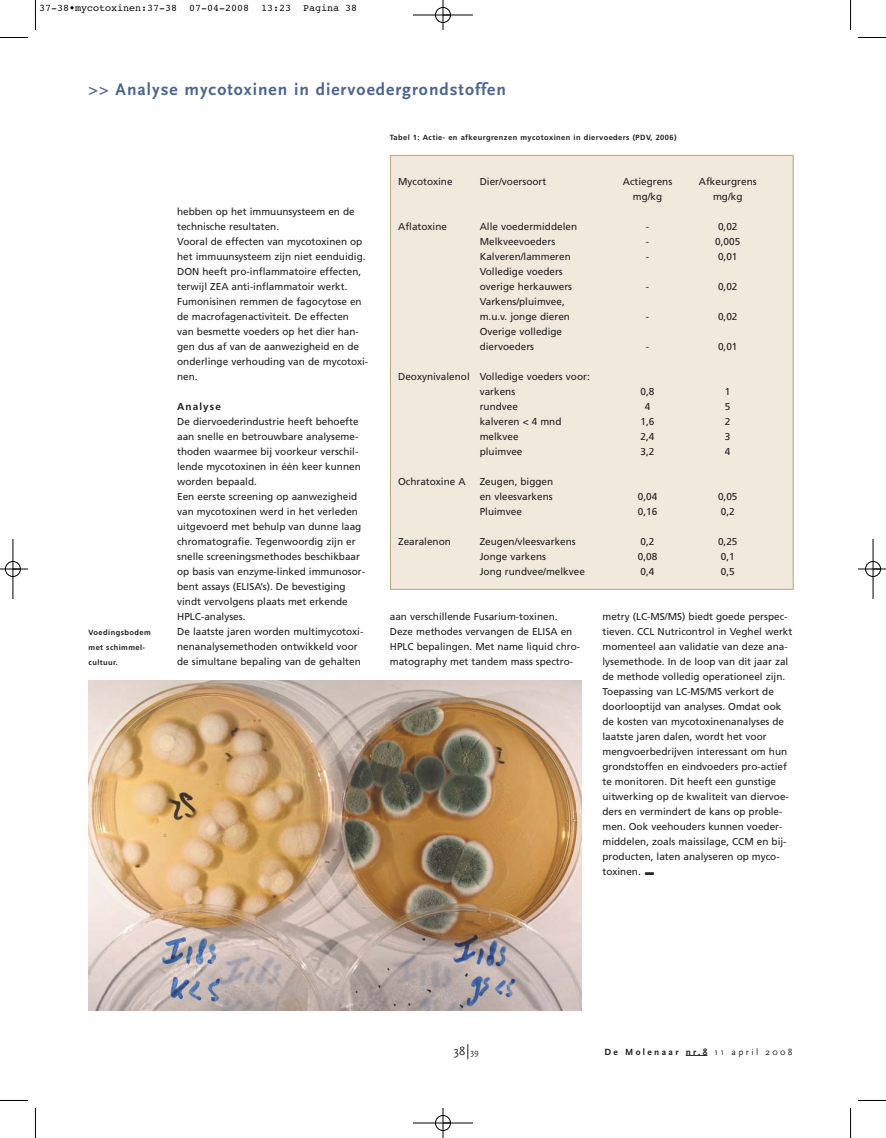
<style>
.page{position:relative;width:886px;height:1138px;background:#fff}
.page>*{position:absolute;margin:0;border:0;box-sizing:border-box;transform-origin:0 0}
.t1{font:35px "Frutiger";color:#231f20}
.t2{font:700 17.5px "Scala Sans";letter-spacing:.055em;color:#4b648f}
.t3{font:12.5px "Scala Sans";color:#231f20}
.t4{font:10px/15px "Frutiger";color:#231f20}
.t5{font:10px "Courier";color:#000}
.t6{font:700 9.38px "Scala Sans";letter-spacing:.25em;color:#231f20}
.t7{font:700 7.5px/15px "Frutiger";letter-spacing:.055em;color:#231f20}
.s1{font-weight:700}
.s2{font-size:8.75px}
.s3{font-weight:400}
</style>
<div class="page">
<svg style="left:686px;top:1055px;width:21px;height:1px"></svg>
<svg style="left:468px;top:1044px;width:1px;height:15px"></svg>
<div style="left:391px;top:156px;width:401px;height:433px;background:#f2e9dd"></div>
<img style="left:89px;top:680px;width:492px;height:330px">
<hr style="left:35px;top:0;width:1px;height:30px;background:#000">
<svg style="left:0;top:37px;width:28px;height:1px"></svg>
<hr style="left:850px;top:0;width:1px;height:30px;background:#000">
<svg style="left:858px;top:37px;width:28px;height:1px"></svg>
<hr style="left:35px;top:1108px;width:1px;height:30px;background:#000">
<svg style="left:0;top:1100px;width:28px;height:1px"></svg>
<hr style="left:850px;top:1108px;width:1px;height:30px;background:#000">
<svg style="left:858px;top:1100px;width:28px;height:1px"></svg>
<hr style="left:413px;top:15px;width:60px;height:1px;background:#000">
<hr style="left:413px;top:1123px;width:60px;height:1px;background:#000">
<hr style="left:13px;top:539px;width:1px;height:60px;background:#000">
<hr style="left:873px;top:539px;width:1px;height:60px;background:#000">
<hr style="left:443px;top:0;width:1px;height:30px;background:#000">
<hr style="left:443px;top:1108px;width:1px;height:30px;background:#000">
<svg style="left:0;top:569px;width:28px;height:1px"></svg>
<svg style="left:858px;top:569px;width:28px;height:1px"></svg>
<div style="left:435px;top:7px;width:16px;height:16px;border:1px solid #000;border-radius:50%"></div>
<div style="left:435px;top:1115px;width:16px;height:16px;border:1px solid #000;border-radius:50%"></div>
<div style="left:5px;top:561px;width:16px;height:16px;border:1px solid #000;border-radius:50%"></div>
<div style="left:865px;top:561px;width:16px;height:16px;border:1px solid #000;border-radius:50%"></div>
<p class="t5" style="left:39px;top:4px;width:320px">37-38•mycotoxinen:37-38 07-04-2008 13:23 Pagina 38</p>
<p class="t2" style="left:89px;top:82px;width:419px">&gt;&gt; Analyse mycotoxinen in diervoedergrondstoffen</p>
<p class="t7" style="left:89px;top:625px;width:64px">Voedingsbodem met schimmel - cultuur.</p>
<p class="t4" style="left:177px;top:205px;width:193px">hebben op het immuunsysteem en de technische resultaten.<br>Vooral de effecten van mycotoxinen op het immuunsysteem zijn niet eenduidig.<br>DON heeft pro-inflammatoire effecten, terwijl ZEA anti-inflammatoir werkt.<br>Fumonisinen remmen de fagocytose en de macrofagenactiviteit. De effecten<br>van besmette voeders op het dier han&shy;gen dus af van de aanwezigheid en de onderlinge verhouding van de mycotoxi&shy;nen.</p>
<p class="t4" style="left:177px;top:400px;width:189px"><span class="s1">Analyse<br></span>De diervoederindustrie heeft behoefte aan snelle en betrouwbare analyseme&shy;thoden waarmee bij voorkeur verschil&shy;lende mycotoxinen in één keer kunnen worden bepaald.<br>Een eerste screening op aanwezigheid van mycotoxinen werd in het verleden uitgevoerd met behulp van dunne laag chromatografie. Tegenwoordig zijn er snelle screeningsmethodes beschikbaar op basis van enzyme-linked immunosor&shy;bent assays (ELISA’s). De bevestiging vindt vervolgens plaats met erkende HPLC-analyses.<br>De laatste jaren worden multimycotoxi&shy;nenanalysemethoden ontwikkeld voor de simultane bepaling van de gehalten</p>
<p class="t7" style="left:390px;top:130px;width:288px">Tabel 1: Actie- en afkeurgrenzen mycotoxinen in diervoeders (PDV, 2006)</p>
<p class="t4" style="left:398px;top:175px;width:56px">Mycotoxine</p>
<p class="t4" style="left:480px;top:175px;width:68px">Dier/voersoort</p>
<p class="t4" style="left:623px;top:175px;width:51px">Actiegrens</p>
<p class="t4" style="left:699px;top:175px;width:59px">Afkeurgrens</p>
<p class="t4" style="left:633px;top:190px;width:31px">mg/kg</p>
<p class="t4" style="left:713px;top:190px;width:31px">mg/kg</p>
<p class="t4" style="left:398px;top:220px;width:50px">Aflatoxine</p>
<p class="t4" style="left:480px;top:220px;width:99px">Alle voedermiddelen</p>
<p class="t4" style="left:646px;top:220px;width:5px">-</p>
<p class="t4" style="left:718px;top:220px;width:21px">0,02</p>
<p class="t4" style="left:480px;top:235px;width:77px">Melkveevoeders</p>
<p class="t4" style="left:646px;top:235px;width:5px">-</p>
<p class="t4" style="left:715px;top:235px;width:27px">0,005</p>
<p class="t4" style="left:480px;top:250px;width:93px">Kalveren/lammeren</p>
<p class="t4" style="left:646px;top:250px;width:5px">-</p>
<p class="t4" style="left:718px;top:250px;width:21px">0,01</p>
<p class="t4" style="left:480px;top:265px;width:94px">Volledige voeders overige herkauwers</p>
<p class="t4" style="left:646px;top:280px;width:5px">-</p>
<p class="t4" style="left:718px;top:280px;width:21px">0,02</p>
<p class="t4" style="left:480px;top:295px;width:92px">Varkens/pluimvee, m.u.v. jonge dieren</p>
<p class="t4" style="left:480px;top:325px;width:84px">Overige volledige diervoeders</p>
<p class="t4" style="left:480px;top:370px;width:112px;text-indent:-81px">Deoxynivalenol Volledige voeders voor: varkens</p>
<p class="t4" style="left:646px;top:310px;width:5px">-</p>
<p class="t4" style="left:718px;top:310px;width:21px">0,02</p>
<p class="t4" style="left:646px;top:340px;width:5px">-</p>
<p class="t4" style="left:718px;top:340px;width:21px">0,01</p>
<p class="t4" style="left:640px;top:385px;width:15px">0,8</p>
<p class="t4" style="left:725px;top:385px;width:7px">1</p>
<p class="t4" style="left:480px;top:400px;width:40px">rundvee</p>
<p class="t4" style="left:645px;top:400px;width:7px">4</p>
<p class="t4" style="left:725px;top:400px;width:7px">5</p>
<p class="t4" style="left:480px;top:415px;width:83px">kalveren &lt; 4 mnd</p>
<p class="t4" style="left:640px;top:415px;width:15px">1,6</p>
<p class="t4" style="left:725px;top:415px;width:7px">2</p>
<p class="t4" style="left:480px;top:430px;width:40px">melkvee</p>
<p class="t4" style="left:640px;top:430px;width:15px">2,4</p>
<p class="t4" style="left:725px;top:430px;width:7px">3</p>
<p class="t4" style="left:480px;top:445px;width:44px">pluimvee</p>
<p class="t4" style="left:640px;top:445px;width:15px">3,2</p>
<p class="t4" style="left:725px;top:445px;width:7px">4</p>
<p class="t4" style="left:398px;top:475px;width:69px">Ochratoxine A</p>
<p class="t4" style="left:480px;top:475px;width:75px">Zeugen, biggen en vleesvarkens</p>
<p class="t4" style="left:638px;top:490px;width:21px">0,04</p>
<p class="t4" style="left:718px;top:490px;width:21px">0,05</p>
<p class="t4" style="left:480px;top:505px;width:44px">Pluimvee</p>
<p class="t4" style="left:638px;top:505px;width:21px">0,16</p>
<p class="t4" style="left:721px;top:505px;width:15px">0,2</p>
<p class="t4" style="left:398px;top:535px;width:54px">Zearalenon</p>
<p class="t4" style="left:480px;top:535px;width:98px">Zeugen/vleesvarkens</p>
<p class="t4" style="left:640px;top:535px;width:15px">0,2</p>
<p class="t4" style="left:718px;top:535px;width:21px">0,25</p>
<p class="t4" style="left:480px;top:550px;width:68px">Jonge varkens</p>
<p class="t4" style="left:638px;top:550px;width:21px">0,08</p>
<p class="t4" style="left:721px;top:550px;width:15px">0,1</p>
<p class="t4" style="left:480px;top:565px;width:107px">Jong rundvee/melkvee</p>
<p class="t4" style="left:640px;top:565px;width:15px">0,4</p>
<p class="t4" style="left:721px;top:565px;width:15px">0,5</p>
<p class="t4" style="left:390px;top:610px;width:192px">aan verschillende Fusarium-toxinen.<br>Deze methodes vervangen de ELISA en HPLC bepalingen. Met name liquid chro&shy;matography met tandem mass spectro-</p>
<p class="t4" style="left:602px;top:610px;width:191px">metry (LC-MS/MS) biedt goede perspec&shy;tieven. CCL Nutricontrol in Veghel werkt momenteel aan validatie van deze ana&shy;lysemethode. In de loop van dit jaar zal de methode volledig operationeel zijn.<br>Toepassing van LC-MS/MS verkort de doorlooptijd van analyses. Omdat ook de kosten van mycotoxinenanalyses de laatste jaren dalen, wordt het voor mengvoerbedrijven interessant om hun grondstoffen en eindvoeders pro-actief te monitoren. Dit heeft een gunstige uitwerking op de kwaliteit van diervoe&shy;ders en vermindert de kans op proble&shy;men. Ook veehouders kunnen voeder&shy;middelen, zoals maissilage, CCM en bij&shy;producten, laten analyseren op myco&shy;toxinen.</p>
<p class="t1" style="left:644px;top:856px;width:13px">-</p>
<p class="t3" style="left:454px;top:1046px;width:27px">38 <span class="s2">39</span></p>
<p class="t6" style="left:604px;top:1048px;width:190px">De Molenaar nr.8 <span class="s3">11 april 2008</span></p>
</div>
